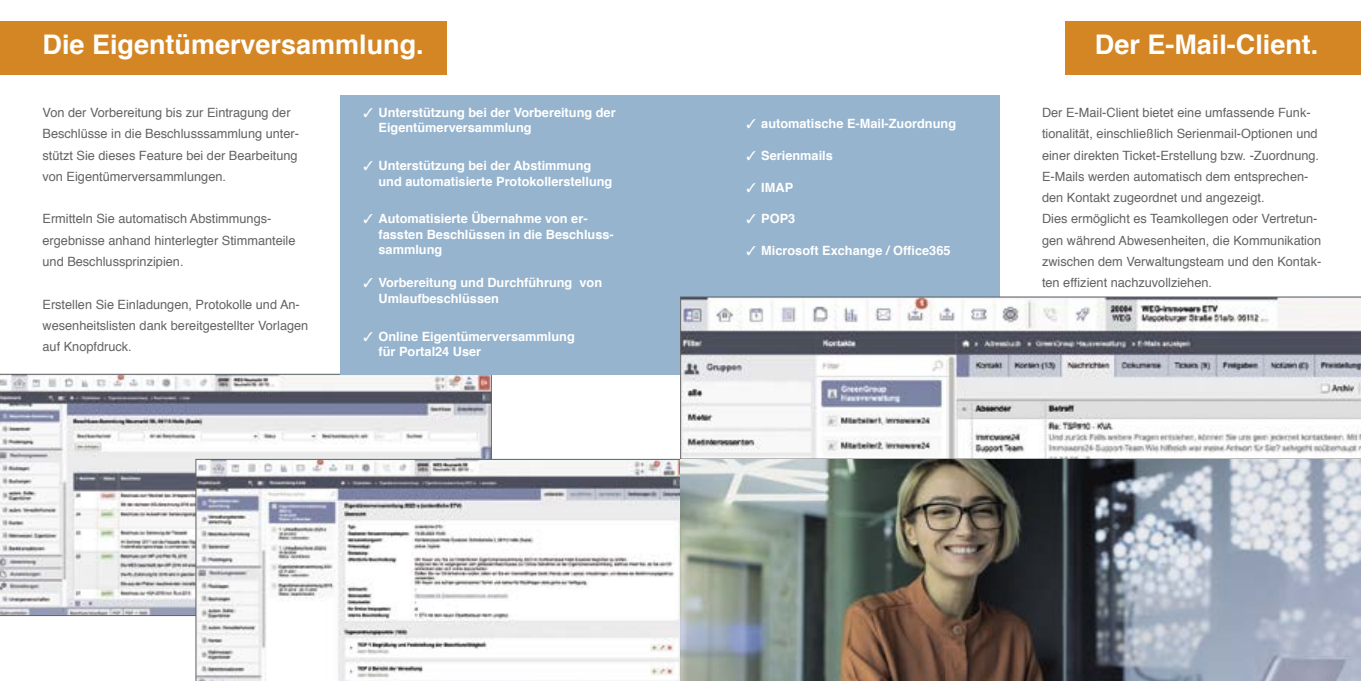
<style>
.page{position:relative;width:1361px;height:681px;background:#fff}
.page>*{position:absolute;margin:0;border:0;box-sizing:border-box;transform-origin:0 0}
.t1{font:700 27px "Helvetica";color:#fff}
.t2{font:12.75px/21.3px "Helvetica";color:#636363}
.t3{font:700 12.75px/15.3px "Helvetica";color:#fff}
</style>
<div class="page">
<div style="left:0;top:21px;width:446px;height:53px;background:#d48625"></div>
<svg style="left:0;top:374px;width:492px;height:241px"></svg>
<div style="left:340px;top:95px;width:353px;height:279px;background:#96b4ce"></div>
<svg style="left:196px;top:459px;width:484px;height:221px"></svg>
<div style="left:1065px;top:21px;width:296px;height:53px;background:#d48625"></div>
<div style="left:668px;top:95px;width:331px;height:202px;background:#96b4ce"></div>
<img style="left:680px;top:459px;width:681px;height:221px">
<svg style="left:680px;top:296px;width:681px;height:163px"></svg>
<h1 class="t1" style="left:43px;top:23px;width:383px">Die Eigentümerversammlung.</h1>
<p class="t2" style="left:43px;top:102px;width:258px">Von der Vorbereitung bis zur Eintragung der Beschlüsse in die Beschlusssammlung unter&shy;stützt Sie dieses Feature bei der Bearbeitung von Eigentümerversammlungen.</p>
<p class="t2" style="left:43px;top:208px;width:254px">Ermitteln Sie automatisch Abstimmungs&shy;ergebnisse anhand hinterlegter Stimmanteile und Beschlussprinzipien.</p>
<p class="t2" style="left:43px;top:294px;width:267px">Erstellen Sie Einladungen, Protokolle und An&shy;wesenheitslisten dank bereitgestellter Vorlagen auf Knopfdruck.</p>
<p class="t3" style="left:378px;top:105px;width:239px;text-indent:-15px">✓ Unterstützung bei der Vorbereitung der<br>Eigentümerversammlung</p>
<p class="t3" style="left:378px;top:158px;width:235px;text-indent:-15px">✓ Unterstützung bei der Abstimmung und automatisierte Protokollerstellung</p>
<p class="t3" style="left:378px;top:211px;width:237px;text-indent:-15px">✓ Automatisierte Übernahme von er&shy;fassten Beschlüssen in die Beschluss&shy;sammlung</p>
<p class="t3" style="left:378px;top:275px;width:225px;text-indent:-15px">✓ Vorbereitung und Durchführung von<br>Umlaufbeschlüssen</p>
<p class="t3" style="left:378px;top:328px;width:198px;text-indent:-15px">✓ Online Eigentümerversammlung für Portal24 User</p>
<p class="t3" style="left:746px;top:116px;width:211px">✓ automatische E-Mail-Zuordnung</p>
<p class="t3" style="left:746px;top:147px;width:88px">✓ Serienmails</p>
<p class="t3" style="left:746px;top:179px;width:48px">✓ IMAP</p>
<p class="t3" style="left:746px;top:211px;width:50px">✓ POP3</p>
<p class="t3" style="left:746px;top:243px;width:206px">✓ Microsoft Exchange / Office365</p>
<h1 class="t1" style="left:1095px;top:23px;width:225px">Der E-Mail-Client.</h1>
<p class="t2" style="left:1042px;top:102px;width:281px">Der E-Mail-Client bietet eine umfassende Funk&shy;tionalität, einschließlich Serienmail-Optionen und einer direkten Ticket-Erstellung bzw. -Zuordnung.<br>E-Mails werden automatisch dem entsprechen&shy;den Kontakt zugeordnet und angezeigt.<br>Dies ermöglicht es Teamkollegen oder Vertretun&shy;gen während Abwesenheiten, die Kommunikation zwischen dem Verwaltungsteam und den Kontak&shy;ten effizient nachzuvollziehen.</p>
</div>
